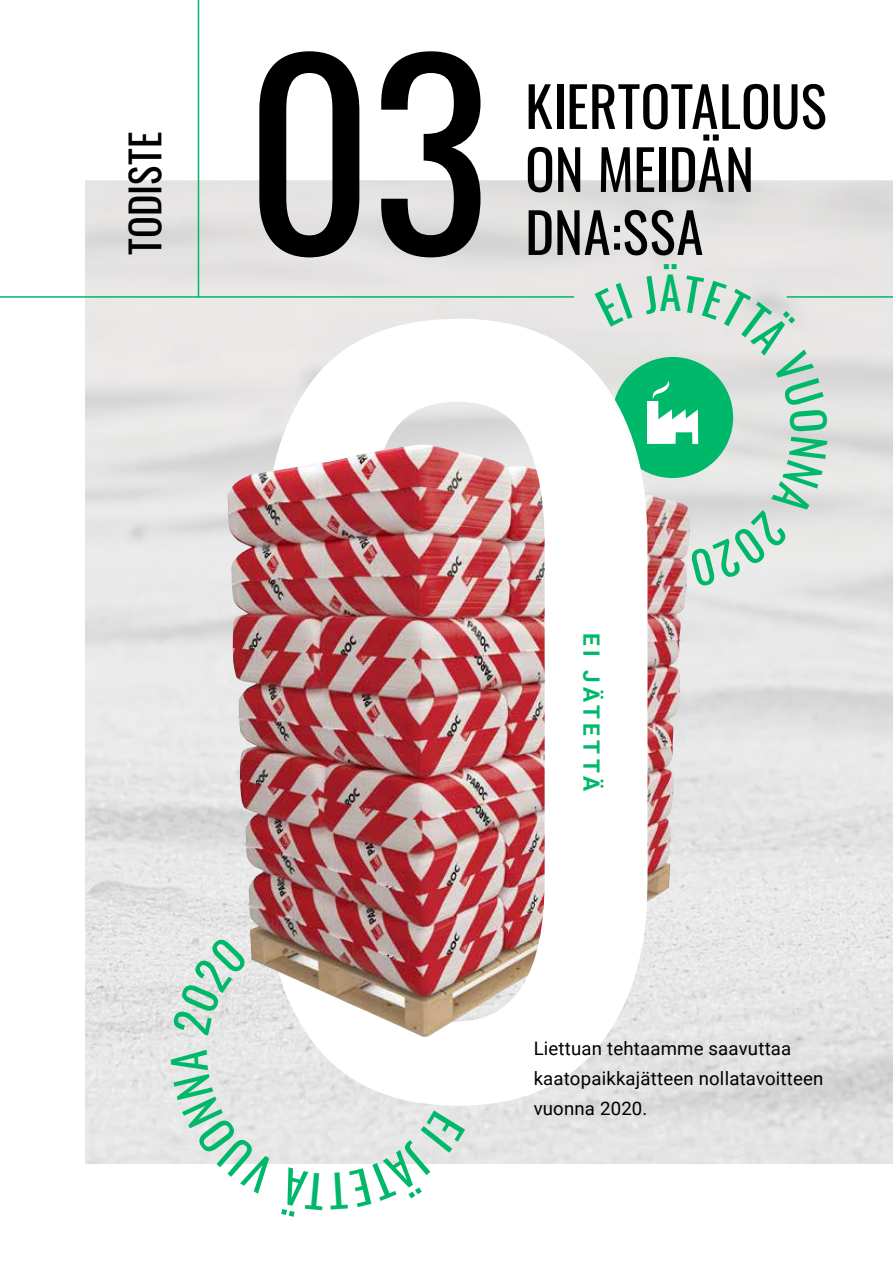
<style>
.page{position:relative;width:893px;height:1263px;background:#fff}
.page>*{position:absolute;margin:0;border:0;box-sizing:border-box;transform-origin:0 0}
.t1{font:249.45px "Oswald";color:#000}
.t2{font:55.05px/63px "Oswald";letter-spacing:.005em;color:#000}
.t3{font:45px "Oswald";color:#00b869}
.t4{font:40.5px "Oswald";letter-spacing:.005em;color:#000}
.t5{font:700 22.5px "Roboto";letter-spacing:.195em;color:#00b869}
.t6{font:18.6px/29.7px "Roboto";letter-spacing:.01em;color:#000}
</style>
<div class="page">
<img style="left:85px;top:181px;width:808px;height:982px">
<hr style="left:198px;top:0;width:1px;height:298px;background:#00b869">
<hr style="left:0;top:296px;width:574px;height:2px;background:#00b869">
<hr style="left:787px;top:296px;width:106px;height:2px;background:#00b869">
<svg style="left:266px;top:319px;width:382px;height:787px"></svg>
<img style="left:226px;top:447px;width:464px;height:590px">
<img style="left:456px;top:319px;width:191px;height:786px">
<div style="left:570px;top:590px;width:50px;height:244px;background:#fff"></div>
<div style="left:595px;top:283px;width:37px;height:44px;background:#e8e6e6"></div>
<svg style="left:641px;top:275px;width:187px;height:312px;background:#c3d8cd"></svg>
<svg style="left:170px;top:1049px;width:295px;height:115px"></svg>
<svg style="left:172px;top:936px;width:76px;height:99px;background:#e4e4e4"></svg>
<h3 class="t4" style="left:109px;top:255px;width:125px;rotate:-90deg">TODISTE</h3>
<h1 class="t1" style="left:245px;top:-68px;width:247px">03</h1>
<h2 class="t2" style="left:525px;top:70px;width:303px">KIERTOTALOUS<br>ON MEIDÄN</h2>
<h2 class="t2" style="left:525px;top:196px;width:180px">DNA:SSA</h2>
<h3 class="t3" style="left:660px;top:253px;width:24px">Ä</h3>
<p class="t5" style="left:607px;top:633px;width:160px;rotate:90deg">EI JÄTETTÄ</p>
<p class="t6" style="left:534px;top:1033px;width:291px">Liettuan tehtaamme saavuttaa kaatopaikkajätteen nollatavoitteen</p>
<p class="t6" style="left:534px;top:1092px;width:115px">vuonna 2020.</p>
</div>
